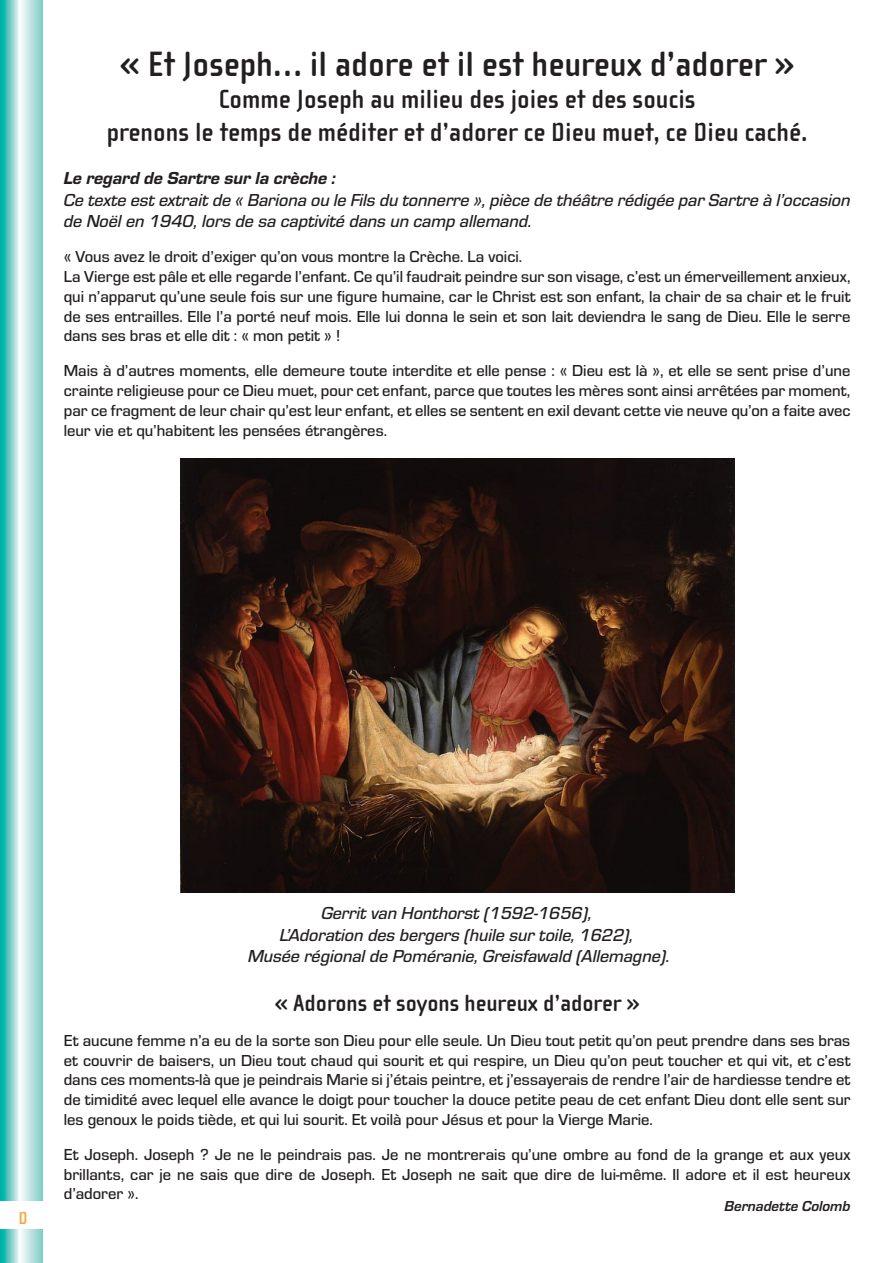
<style>
.page{position:relative;width:893px;height:1263px;background:#fff}
.page>*{position:absolute;margin:0;border:0;box-sizing:border-box;transform-origin:0 0}
.t1{font:700 36px "Cholla Sans OT";color:#231f20}
.t2{font:700 27px/32.4px "Cholla Sans OT";color:#231f20;text-align:center}
.t3{font:700 24px "Cholla Sans OT";color:#231f20}
.t4{font:18px/21.6px "Eurostile Med Ita";color:#231f20}
.t5{font:18px "Eurostile Hea Ita";color:#231f20}
.t6{font:700 18px "Cholla Sans OT";color:#f9a64a}
.t7{font:500 16.5px/19.8px "Eurostile";color:#231f20;text-align:justify}
.t8{font:italic 700 15px "Eurostile";color:#231f20}
</style>
<div class="page">
<svg style="left:0;top:0;width:43px;height:1263px;background:#97d9d5"></svg>
<div style="left:0;top:1201px;width:43px;height:28px;background:#fff"></div>
<img style="left:180px;top:459px;width:555px;height:433px">
<h1 class="t1" style="left:120px;top:45px;width:677px">« Et Joseph… il adore et il est heureux d’adorer »</h1>
<h2 class="t2" style="left:107px;top:84px;width:702px">Comme Joseph au milieu des joies et des soucis<br>prenons le temps de méditer et d’adorer ce Dieu muet, ce Dieu caché.</h2>
<p class="t5" style="left:64px;top:166px;width:274px">Le regard de Sartre sur la crèche :</p>
<p class="t4" style="left:64px;top:188px;width:788px">Ce texte est extrait de « Bariona ou le Fils du tonnerre », pièce de théâtre rédigée par Sartre à l’occasion de Noël en 1940, lors de sa captivité dans un camp allemand.</p>
<p class="t7" style="left:64px;top:246px;width:788px;text-align:left">« Vous avez le droit d’exiger qu’on vous montre la Crèche. La voici.<br>La Vierge est pâle et elle regarde l’enfant. Ce qu’il faudrait peindre sur son visage, c’est un émerveillement anxieux, qui n’apparut qu’une seule fois sur une figure humaine, car le Christ est son enfant, la chair de sa chair et le fruit de ses entrailles. Elle l’a porté neuf mois. Elle lui donna le sein et son lait deviendra le sang de Dieu. Elle le serre dans ses bras et elle dit : « mon petit » !</p>
<p class="t7" style="left:64px;top:360px;width:788px">Mais à d’autres moments, elle demeure toute interdite et elle pense : « Dieu est là », et elle se sent prise d’une crainte religieuse pour ce Dieu muet, pour cet enfant, parce que toutes les mères sont ainsi arrêtées par moment, par ce fragment de leur chair qu’est leur enfant, et elles se sentent en exil devant cette vie neuve qu’on a faite avec leur vie et qu’habitent les pensées étrangères.</p>
<p class="t6" style="left:19px;top:1208px;width:11px">D</p>
<p class="t4" style="left:248px;top:901px;width:423px;text-align:center">Gerrit van Honthorst (1592-1656),<br>L’Adoration des bergers (huile sur toile, 1622),<br>Musée régional de Poméranie, Greisfawald (Allemagne).</p>
<h3 class="t3" style="left:274px;top:990px;width:367px">« Adorons et soyons heureux d’adorer »</h3>
<p class="t7" style="left:64px;top:1029px;width:788px">Et aucune femme n’a eu de la sorte son Dieu pour elle seule. Un Dieu tout petit qu’on peut prendre dans ses bras et couvrir de baisers, un Dieu tout chaud qui sourit et qui respire, un Dieu qu’on peut toucher et qui vit, et c’est dans ces moments-là que je peindrais Marie si j’étais peintre, et j’essayerais de rendre l’air de hardiesse tendre et de timidité avec lequel elle avance le doigt pour toucher la douce petite peau de cet enfant Dieu dont elle sent sur les genoux le poids tiède, et qui lui sourit. Et voilà pour Jésus et pour la Vierge Marie.</p>
<p class="t7" style="left:64px;top:1143px;width:788px">Et Joseph. Joseph ? Je ne le peindrais pas. Je ne montrerais qu’une ombre au fond de la grange et aux yeux brillants, car je ne sais que dire de Joseph. Et Joseph ne sait que dire de lui-même. Il adore et il est heureux d’adorer ».</p>
<p class="t8" style="left:724px;top:1196px;width:127px">Bernadette Colomb</p>
</div>
